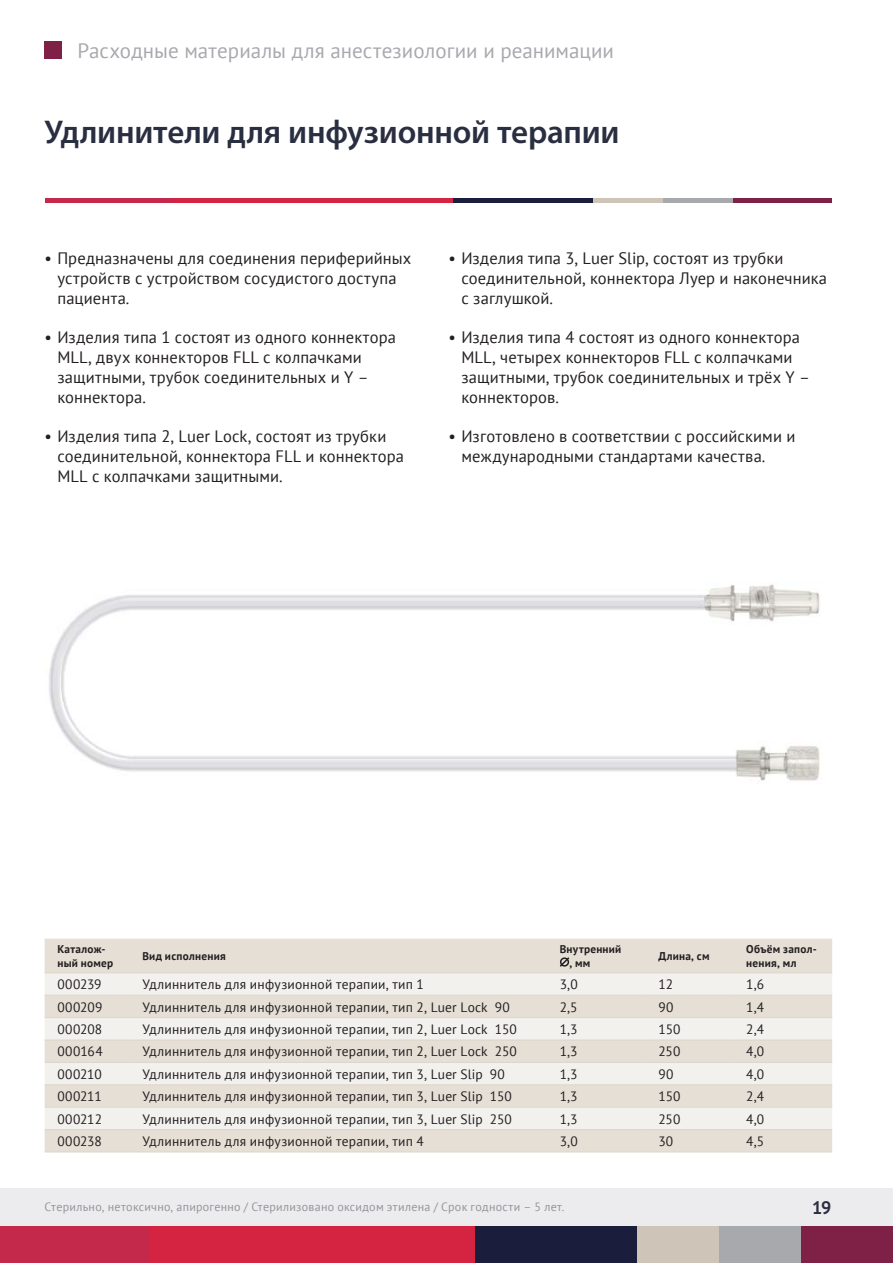
<style>
.page{position:relative;width:893px;height:1263px;background:#fff}
.page>*{position:absolute;margin:0;border:0;box-sizing:border-box;transform-origin:0 0}
.t1{font:600 33px "Myriad Pro";letter-spacing:-.01em;color:#2a2e41}
.t2{font:21px "PT Sans";color:#a8a9ad}
.t3{font:700 18px "PT Sans";color:#2a2e41}
.t4{font:16.5px/19.8px "PT Sans";letter-spacing:.01em;color:#231f20}
.Table_text{font:13.5px "PT Sans";letter-spacing:.015em;color:#231f20}
.t5{font:12px "PT Sans";letter-spacing:.02em;color:#939598}
.H_Tab{font:700 11.25px/13.5px "PT Sans";letter-spacing:.02em;color:#231f20}
</style>
<div class="page">
<div style="left:0;top:1226px;width:160px;height:37px;background:#c4284b"></div>
<div style="left:150px;top:1226px;width:162px;height:37px;background:#d52442"></div>
<div style="left:312px;top:1226px;width:163px;height:37px;background:#d52442"></div>
<div style="left:475px;top:1226px;width:163px;height:37px;background:#1a1d3b"></div>
<div style="left:638px;top:1226px;width:81px;height:37px;background:#cec4b7"></div>
<div style="left:800px;top:1226px;width:93px;height:37px;background:#7f2146"></div>
<div style="left:719px;top:1226px;width:81px;height:37px;background:#a8a9ad"></div>
<hr style="left:0;top:1226px;width:1px;height:37px;background:#7f2146">
<div style="left:0;top:1188px;width:893px;height:38px;background:#ececee"></div>
<div style="left:45px;top:42px;width:17px;height:17px;background:#7f2146"></div>
<hr style="left:45px;top:198px;width:129px;height:4px;background:#c4284b">
<hr style="left:174px;top:198px;width:139px;height:4px;background:#d52442">
<hr style="left:313px;top:198px;width:140px;height:4px;background:#d52442">
<hr style="left:453px;top:198px;width:140px;height:4px;background:#1a1d3b">
<hr style="left:593px;top:198px;width:70px;height:4px;background:#cec4b7">
<hr style="left:733px;top:198px;width:98px;height:4px;background:#7f2146">
<hr style="left:663px;top:198px;width:70px;height:4px;background:#a8a9ad">
<div style="left:45px;top:939px;width:787px;height:212px;background:#e5dfd6"></div>
<svg style="left:45px;top:973px;width:787px;height:156px;fill:#f2f1ee"></svg>
<hr style="left:45px;top:995px;width:85px;height:1px;background:#ddd5cb">
<hr style="left:130px;top:995px;width:417px;height:1px;background:#ddd5cb">
<hr style="left:547px;top:995px;width:99px;height:1px;background:#ddd5cb">
<hr style="left:646px;top:995px;width:87px;height:1px;background:#ddd5cb">
<hr style="left:733px;top:995px;width:99px;height:1px;background:#ddd5cb">
<hr style="left:45px;top:1039px;width:85px;height:1px;background:#ddd5cb">
<hr style="left:130px;top:1039px;width:417px;height:1px;background:#ddd5cb">
<hr style="left:547px;top:1039px;width:99px;height:1px;background:#ddd5cb">
<hr style="left:646px;top:1039px;width:87px;height:1px;background:#ddd5cb">
<hr style="left:733px;top:1039px;width:99px;height:1px;background:#ddd5cb">
<hr style="left:45px;top:1084px;width:85px;height:1px;background:#ddd5cb">
<hr style="left:130px;top:1084px;width:417px;height:1px;background:#ddd5cb">
<hr style="left:547px;top:1084px;width:99px;height:1px;background:#ddd5cb">
<hr style="left:646px;top:1084px;width:87px;height:1px;background:#ddd5cb">
<hr style="left:733px;top:1084px;width:99px;height:1px;background:#ddd5cb">
<hr style="left:45px;top:1151px;width:85px;height:1px;background:#ddd5cb">
<hr style="left:45px;top:972px;width:85px;height:1px;background:#ddd5cb">
<hr style="left:130px;top:972px;width:417px;height:1px;background:#ddd5cb">
<hr style="left:547px;top:972px;width:99px;height:1px;background:#ddd5cb">
<hr style="left:646px;top:972px;width:87px;height:1px;background:#ddd5cb">
<hr style="left:733px;top:972px;width:99px;height:1px;background:#ddd5cb">
<hr style="left:45px;top:1017px;width:85px;height:1px;background:#ddd5cb">
<hr style="left:130px;top:1017px;width:417px;height:1px;background:#ddd5cb">
<hr style="left:547px;top:1017px;width:99px;height:1px;background:#ddd5cb">
<hr style="left:646px;top:1017px;width:87px;height:1px;background:#ddd5cb">
<hr style="left:733px;top:1017px;width:99px;height:1px;background:#ddd5cb">
<hr style="left:45px;top:1062px;width:85px;height:1px;background:#ddd5cb">
<hr style="left:130px;top:1062px;width:417px;height:1px;background:#ddd5cb">
<hr style="left:547px;top:1062px;width:99px;height:1px;background:#ddd5cb">
<hr style="left:646px;top:1062px;width:87px;height:1px;background:#ddd5cb">
<hr style="left:733px;top:1062px;width:99px;height:1px;background:#ddd5cb">
<hr style="left:45px;top:1107px;width:85px;height:1px;background:#ddd5cb">
<hr style="left:130px;top:1107px;width:417px;height:1px;background:#ddd5cb">
<hr style="left:547px;top:1107px;width:99px;height:1px;background:#ddd5cb">
<hr style="left:646px;top:1107px;width:87px;height:1px;background:#ddd5cb">
<hr style="left:733px;top:1107px;width:99px;height:1px;background:#ddd5cb">
<hr style="left:45px;top:1129px;width:85px;height:1px;background:#ddd5cb">
<hr style="left:130px;top:1129px;width:417px;height:1px;background:#ddd5cb">
<hr style="left:547px;top:1129px;width:99px;height:1px;background:#ddd5cb">
<hr style="left:646px;top:1129px;width:87px;height:1px;background:#ddd5cb">
<hr style="left:733px;top:1129px;width:99px;height:1px;background:#ddd5cb">
<hr style="left:130px;top:1151px;width:417px;height:1px;background:#ddd5cb">
<hr style="left:547px;top:1151px;width:99px;height:1px;background:#ddd5cb">
<hr style="left:646px;top:1151px;width:87px;height:1px;background:#ddd5cb">
<hr style="left:733px;top:1151px;width:99px;height:1px;background:#ddd5cb">
<svg style="left:558px;top:956px;width:13px;height:12px"></svg>
<img style="left:49px;top:584px;width:771px;height:197px">
<p class="t2" style="left:77px;top:37px;width:538px">Расходные материалы для анестезиологии и реанимации</p>
<h1 class="t1" style="left:45px;top:111px;width:576px">Удлинители для инфузионной терапии</h1>
<p class="t4" style="left:57px;top:248px;width:355px;text-indent:-13px">• Предназначены для соединения периферийных устройств с устройством сосудистого доступа пациента.</p>
<p class="t4" style="left:57px;top:327px;width:340px;text-indent:-13px">• Изделия типа 1 состоят из одного коннектора MLL, двух коннекторов FLL с колпачками защитными, трубок соединительных и Y – коннектора.</p>
<p class="t4" style="left:57px;top:426px;width:348px;text-indent:-13px">• Изделия типа 2, Luer Lock, состоят из трубки соединительной, коннектора FLL и коннектора<br>MLL с колпачками защитными.</p>
<p class="t4" style="left:461px;top:248px;width:367px;text-indent:-13px">• Изделия типа 3, Luer Slip, состоят из трубки соединительной, коннектора Луер и наконечника с заглушкой.</p>
<p class="t4" style="left:461px;top:327px;width:350px;text-indent:-13px">• Изделия типа 4 состоят из одного коннектора MLL, четырех коннекторов FLL с колпачками защитными, трубок соединительных и трёх Y – коннекторов.</p>
<p class="t4" style="left:461px;top:426px;width:336px;text-indent:-13px">• Изготовлено в соответствии с российскими и международными стандартами качества.</p>
<p class="H_Tab" style="left:57px;top:942px;width:57px">Каталож&shy;ный номер</p>
<p class="H_Tab" style="left:142px;top:949px;width:85px">Вид исполнения</p>
<p class="H_Tab" style="left:569px;top:942px;width:54px;text-indent:-10px">Внутренний , мм</p>
<p class="H_Tab" style="left:658px;top:949px;width:53px">Длина, см</p>
<p class="H_Tab" style="left:746px;top:942px;width:72px">Объём запол&shy;нения, мл</p>
<p class="Table_text" style="left:57px;top:976px;width:46px">000239</p>
<p class="Table_text" style="left:142px;top:976px;width:283px">Удлиннитель для инфузионной терапии, тип 1</p>
<p class="Table_text" style="left:560px;top:976px;width:19px">3,0</p>
<p class="Table_text" style="left:658px;top:976px;width:16px">12</p>
<p class="Table_text" style="left:746px;top:976px;width:19px">1,6</p>
<p class="Table_text" style="left:57px;top:998px;width:46px">000209</p>
<p class="Table_text" style="left:142px;top:998px;width:369px">Удлиннитель для инфузионной терапии, тип 2, Luer Lock 90</p>
<p class="Table_text" style="left:560px;top:998px;width:19px">2,5</p>
<p class="Table_text" style="left:658px;top:998px;width:16px">90</p>
<p class="Table_text" style="left:746px;top:998px;width:19px">1,4</p>
<p class="Table_text" style="left:57px;top:1020px;width:46px">000208</p>
<p class="Table_text" style="left:142px;top:1020px;width:376px">Удлиннитель для инфузионной терапии, тип 2, Luer Lock 150</p>
<p class="Table_text" style="left:560px;top:1020px;width:19px">1,3</p>
<p class="Table_text" style="left:658px;top:1020px;width:23px">150</p>
<p class="Table_text" style="left:746px;top:1020px;width:19px">2,4</p>
<p class="Table_text" style="left:57px;top:1043px;width:47px">000164</p>
<p class="Table_text" style="left:142px;top:1043px;width:376px">Удлиннитель для инфузионной терапии, тип 2, Luer Lock 250</p>
<p class="Table_text" style="left:560px;top:1043px;width:19px">1,3</p>
<p class="Table_text" style="left:658px;top:1043px;width:23px">250</p>
<p class="Table_text" style="left:746px;top:1043px;width:19px">4,0</p>
<p class="Table_text" style="left:57px;top:1065px;width:46px">000210</p>
<p class="Table_text" style="left:142px;top:1065px;width:364px">Удлиннитель для инфузионной терапии, тип 3, Luer Slip 90</p>
<p class="Table_text" style="left:560px;top:1065px;width:19px">1,3</p>
<p class="Table_text" style="left:658px;top:1065px;width:16px">90</p>
<p class="Table_text" style="left:746px;top:1065px;width:19px">4,0</p>
<p class="Table_text" style="left:57px;top:1088px;width:46px">000211</p>
<p class="Table_text" style="left:142px;top:1088px;width:371px">Удлиннитель для инфузионной терапии, тип 3, Luer Slip 150</p>
<p class="Table_text" style="left:560px;top:1088px;width:19px">1,3</p>
<p class="Table_text" style="left:658px;top:1088px;width:23px">150</p>
<p class="Table_text" style="left:746px;top:1088px;width:19px">2,4</p>
<p class="Table_text" style="left:57px;top:1110px;width:46px">000212</p>
<p class="Table_text" style="left:142px;top:1110px;width:371px">Удлиннитель для инфузионной терапии, тип 3, Luer Slip 250</p>
<p class="Table_text" style="left:560px;top:1110px;width:19px">1,3</p>
<p class="Table_text" style="left:658px;top:1110px;width:23px">250</p>
<p class="Table_text" style="left:746px;top:1110px;width:19px">4,0</p>
<p class="Table_text" style="left:57px;top:1132px;width:46px">000238</p>
<p class="Table_text" style="left:142px;top:1132px;width:283px">Удлиннитель для инфузионной терапии, тип 4</p>
<p class="Table_text" style="left:560px;top:1132px;width:19px">3,0</p>
<p class="Table_text" style="left:658px;top:1132px;width:16px">30</p>
<p class="Table_text" style="left:746px;top:1132px;width:19px">4,5</p>
<p class="t5" style="left:45px;top:1199px;width:521px">Стерильно, нетоксично, апирогенно / Стерилизовано оксидом этилена / Срок годности – 5 лет.</p>
<p class="t3" style="left:812px;top:1196px;width:21px">19</p>
</div>
